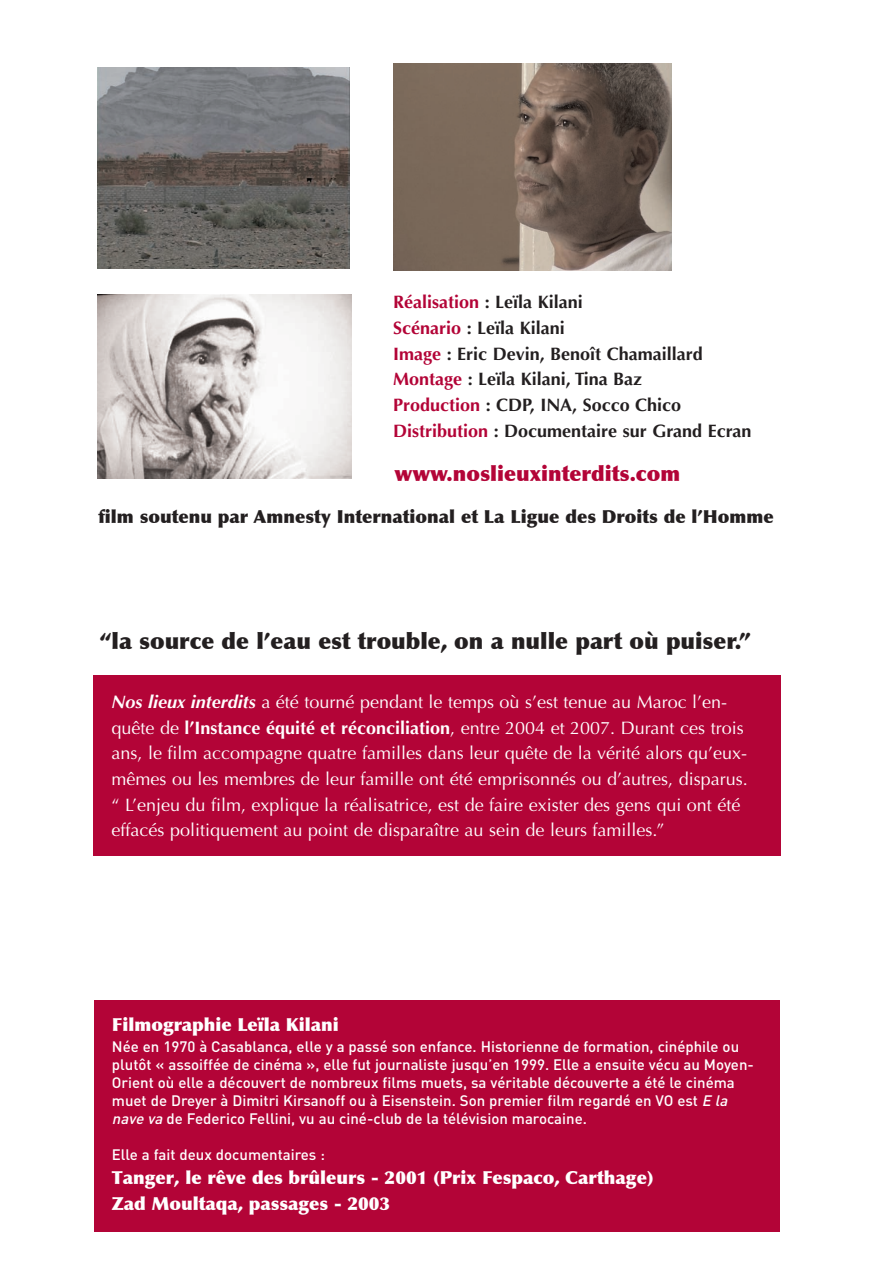
<style>
.page{position:relative;width:893px;height:1263px;background:#fff}
.page>*{position:absolute;margin:0;border:0;box-sizing:border-box;transform-origin:0 0}
.t1{font:900 22.5px "Optima";color:#231f20}
.t2{font:900 21px "Optima";color:#b30437}
.t3{font:18px/25.7px "Optima";color:#fff}
.t4{font:700 18px/25.8px "Optima";color:#231f20}
.t5{font:900 18px/26.5px "Optima";color:#fff}
.t6{font:900 18px "Optima";color:#231f20}
.t7{font:500 15px/18px "DIN";color:#fff}
.s1{color:#b30437}
.s2{font-weight:700;font-style:italic}
.s3{font-weight:700}
.s4{font-style:italic}
</style>
<div class="page">
<img style="left:394px;top:63px;width:278px;height:207px">
<div style="left:94px;top:675px;width:687px;height:180px;background:#b30437"></div>
<div style="left:94px;top:1000px;width:685px;height:231px;background:#b30437"></div>
<img style="left:98px;top:67px;width:251px;height:201px">
<img style="left:98px;top:294px;width:254px;height:184px">
<p class="t4" style="left:393px;top:289px;width:360px"><span class="s1">Réalisation</span> : Leïla Kilani<br><span class="s1">Scénario</span> : Leïla Kilani<br><span class="s1">Image</span> : Eric Devin, Benoît Chamaillard <span class="s1">Montage</span> : Leïla Kilani, Tina Baz<br><span class="s1">Production</span> : CDP, INA, Socco Chico <span class="s1">Distribution</span> : Documentaire sur Grand Ecran</p>
<p class="t2" style="left:394px;top:460px;width:287px">www.noslieuxinterdits.com</p>
<p class="t6" style="left:98px;top:505px;width:677px">film soutenu par Amnesty International et La Ligue des Droits de l’Homme</p>
<p class="t1" style="left:100px;top:627px;width:652px">“la source de l’eau est trouble, on a nulle part où puiser.”</p>
<p class="t3" style="left:112px;top:689px;width:638px"><span class="s2">Nos lieux interdits</span> a été tourné pendant le temps où s’est tenue au Maroc l’en&shy;quête de <span class="s3">l’Instance équité et réconciliation</span>, entre 2004 et 2007. Durant ces trois ans, le film accompagne quatre familles dans leur quête de la vérité alors qu’eux&shy;mêmes ou les membres de leur famille ont été emprisonnés ou d’autres, disparus. “ L’enjeu du film, explique la réalisatrice, est de faire exister des gens qui ont été effacés politiquement au point de disparaître au sein de leurs familles.”</p>
<p class="t5" style="left:112px;top:1011px;width:229px">Filmographie Leïla Kilani</p>
<p class="t7" style="left:112px;top:1038px;width:644px">Née en 1970 à Casablanca, elle y a passé son enfance. Historienne de formation, cinéphile ou plutôt « assoiffée de cinéma », elle fut journaliste jusqu’en 1999. Elle a ensuite vécu au Moyen-Orient où elle a découvert de nombreux films muets, sa véritable découverte a été le cinéma muet de Dreyer à Dimitri Kirsanoff ou à Eisenstein. Son premier film regardé en VO est <span class="s4">E la nave va</span>de Federico Fellini, vu au ciné-club de la télévision marocaine.</p>
<p class="t7" style="left:112px;top:1146px;width:215px">Elle a fait deux documentaires :</p>
<p class="t5" style="left:112px;top:1164px;width:543px">Tanger, le rêve des brûleurs - 2001 (Prix Fespaco, Carthage)<br>Zad Moultaqa, passages - 2003</p>
</div>
